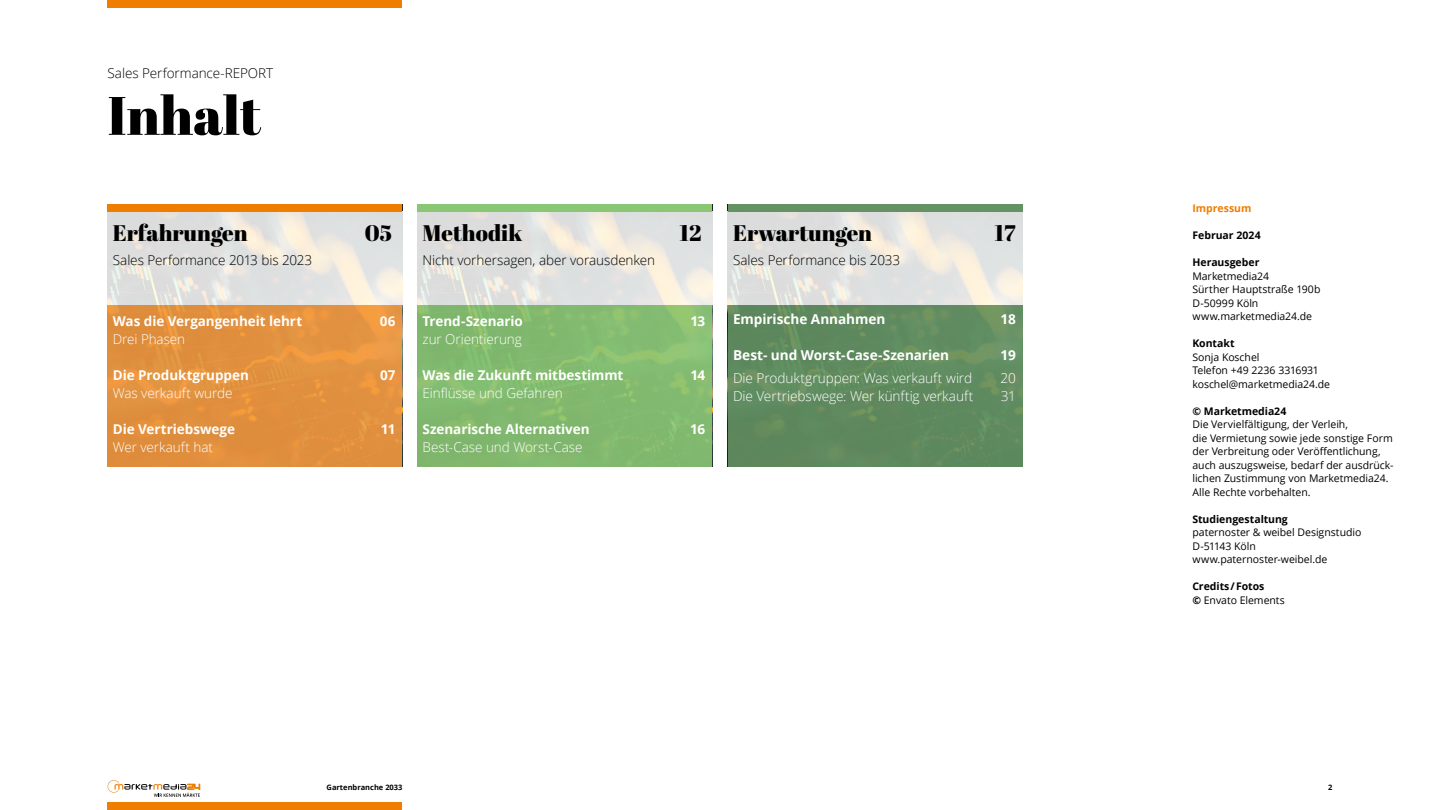
<style>
.page{position:relative;width:1440px;height:810px;background:#fff}
.page>*{position:absolute;margin:0;border:0;box-sizing:border-box;transform-origin:0 0}
.t1{font:54px "Abril Fatface";color:#000}
.t2{font:22.5px "Abril Fatface";color:#000}
.t3{font:300 13.65px "Open Sans";letter-spacing:-.005em;color:#fff}
.t4{font:700 13.65px "Open Sans";letter-spacing:-.005em;color:#fff}
.t5{font:700 13.5px "Open Sans";letter-spacing:-.005em;color:#fff}
.t6{font:300 13.5px "Open Sans";letter-spacing:-.01em;color:#000}
.t7{font:300 13.5px "Open Sans";letter-spacing:-.005em;color:#fff}
.t8{font:10.5px/13.5px "Open Sans";letter-spacing:-.005em;color:#000}
.t9{font:700 10.5px/13.5px "Open Sans";letter-spacing:-.005em;color:#000}
.t10{font:700 10.5px "Open Sans";letter-spacing:-.005em;color:#ef7d00}
.t11{font:700 7.5px "Open Sans";color:#000}
.s1{font-weight:400}
</style>
<div class="page">
<svg style="left:108px;top:780px;width:92px;height:17px"></svg>
<div style="left:107px;top:802px;width:295px;height:8px;background:#ef7d00"></div>
<svg style="left:107px;top:305px;width:295px;height:161px;background:#e2913e"></svg>
<svg style="left:417px;top:305px;width:295px;height:161px;background:#83ba6f"></svg>
<svg style="left:728px;top:305px;width:295px;height:161px;background:#608a5f"></svg>
<div style="left:107px;top:0;width:295px;height:8px;background:#ef7d00"></div>
<svg style="left:107px;top:212px;width:296px;height:93px;background:#e4e3df"></svg>
<svg style="left:417px;top:212px;width:296px;height:93px;background:#e4e3df"></svg>
<svg style="left:727px;top:212px;width:296px;height:93px;background:#e4e3df"></svg>
<div style="left:107px;top:204px;width:295px;height:8px;background:#ef7d00"></div>
<div style="left:417px;top:204px;width:295px;height:8px;background:#8ac775"></div>
<div style="left:728px;top:204px;width:295px;height:8px;background:#649263"></div>
<p class="t6" style="left:107px;top:64px;width:167px">Sales Performance-REPORT</p>
<h1 class="t1" style="left:107px;top:78px;width:155px">Inhalt</h1>
<h2 class="t2" style="left:113px;top:217px;width:136px">Erfahrungen</h2>
<p class="t6" style="left:113px;top:250px;width:201px">Sales Performance 2013 bis 2023</p>
<h2 class="t2" style="left:423px;top:217px;width:101px">Methodik</h2>
<p class="t6" style="left:423px;top:250px;width:234px">Nicht vorhersagen, aber vorausdenken</p>
<h2 class="t2" style="left:365px;top:217px;width:29px">05</h2>
<h2 class="t2" style="left:680px;top:217px;width:23px">12</h2>
<h2 class="t2" style="left:995px;top:217px;width:23px">17</h2>
<h2 class="t2" style="left:733px;top:217px;width:141px">Erwartungen</h2>
<p class="t6" style="left:733px;top:250px;width:169px">Sales Performance bis 2033</p>
<p class="t5" style="left:113px;top:312px;width:191px">Was die Vergangenheit lehrt</p>
<p class="t5" style="left:380px;top:312px;width:17px">06</p>
<p class="t7" style="left:113px;top:330px;width:74px">Drei Phasen</p>
<p class="t5" style="left:113px;top:366px;width:138px">Die Produktgruppen</p>
<p class="t5" style="left:380px;top:366px;width:17px">07</p>
<p class="t7" style="left:113px;top:384px;width:121px">Was verkauft wurde</p>
<p class="t5" style="left:113px;top:420px;width:124px">Die Vertriebswege</p>
<p class="t5" style="left:381px;top:420px;width:16px">11</p>
<p class="t7" style="left:113px;top:438px;width:102px">Wer verkauft hat</p>
<p class="t5" style="left:423px;top:312px;width:102px">Trend-Szenario</p>
<p class="t5" style="left:690px;top:312px;width:16px">13</p>
<p class="t7" style="left:423px;top:330px;width:101px">zur Orientierung</p>
<p class="t5" style="left:423px;top:366px;width:202px">Was die Zukunft mitbestimmt</p>
<p class="t5" style="left:690px;top:366px;width:16px">14</p>
<p class="t7" style="left:423px;top:384px;width:142px">Einflüsse und Gefahren</p>
<p class="t5" style="left:423px;top:420px;width:169px">Szenarische Alternativen</p>
<p class="t5" style="left:690px;top:420px;width:17px">16</p>
<p class="t7" style="left:423px;top:438px;width:161px">Best-Case und Worst-Case</p>
<h3 class="t4" style="left:733px;top:310px;width:154px">Empirische Annahmen</h3>
<h3 class="t4" style="left:1001px;top:310px;width:17px">18</h3>
<h3 class="t4" style="left:733px;top:346px;width:218px">Best- und Worst-Case-Szenarien</h3>
<h3 class="t4" style="left:1001px;top:346px;width:17px">19</h3>
<h3 class="t3" style="left:733px;top:369px;width:241px">Die Produktgruppen: Was verkauft wird</h3>
<h3 class="t3" style="left:1001px;top:369px;width:17px">20</h3>
<h3 class="t3" style="left:733px;top:387px;width:242px">Die Vertriebswege: Wer künftig verkauft</h3>
<h3 class="t3" style="left:1001px;top:387px;width:17px">31</h3>
<p class="t10" style="left:1192px;top:201px;width:60px">Impressum</p>
<p class="t9" style="left:1192px;top:228px;width:70px">Februar 2024</p>
<p class="t9" style="left:1192px;top:255px;width:69px">Herausgeber</p>
<p class="t8" style="left:1192px;top:269px;width:129px">Marketmedia24<br>Sürther Hauptstraße 190b<br>D-50999 Köln www.marketmedia24.de</p>
<p class="t9" style="left:1192px;top:336px;width:44px">Kontakt</p>
<p class="t8" style="left:1192px;top:350px;width:139px">Sonja Koschel<br>Telefon +49 2236 3316931 koschel@marketmedia24.de</p>
<p class="t9" style="left:1192px;top:404px;width:96px">© Marketmedia24</p>
<p class="t8" style="left:1192px;top:417px;width:202px">Die Vervielfältigung, der Verleih,<br>die Vermietung sowie jede sonstige Form der Verbreitung oder Veröffentlichung, auch auszugsweise, bedarf der ausdrück&shy;lichen Zustimmung von Marketmedia24.<br>Alle Rechte vorbehalten.</p>
<p class="t9" style="left:1192px;top:512px;width:97px">Studiengestaltung</p>
<p class="t8" style="left:1192px;top:525px;width:170px">paternoster &amp; weibel Designstudio<br>D-51143 Köln www.paternoster-weibel.de</p>
<p class="t9" style="left:1192px;top:579px;width:94px">Credits/Fotos<br>© <span class="s1">Envato Elements</span></p>
<p class="t11" style="left:327px;top:782px;width:77px">Gartenbranche 2033</p>
<p class="t11" style="left:1328px;top:782px;width:6px">2</p>
</div>
